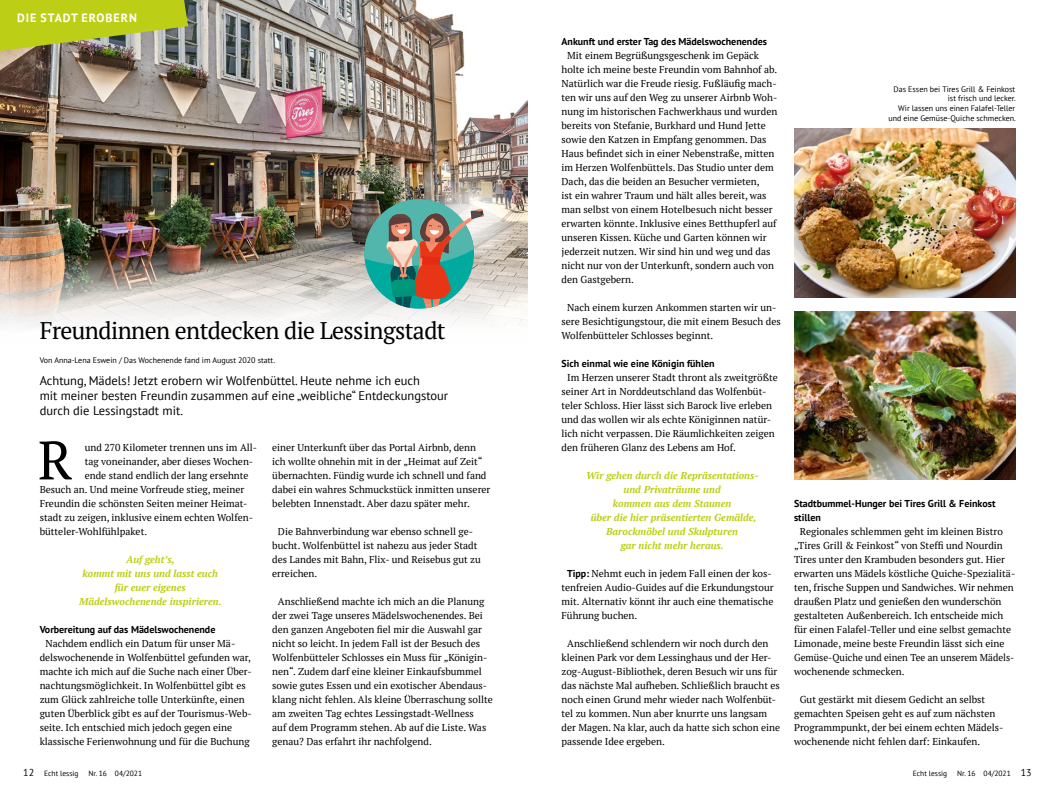
<style>
.page{position:relative;width:1055px;height:794px;background:#fff}
.page>*{position:absolute;margin:0;border:0;box-sizing:border-box;transform-origin:0 0}
.t1{font:54px "PT Serif";color:#000}
.t2{font:24px "PT Serif";letter-spacing:-.025em;color:#000}
.t3{font:12.5px/15px "PT Sans";color:#000}
.t4{font:700 12px "PT Sans";letter-spacing:.08em;color:#fff}
.t5{font:10px/14px "PT Serif";color:#000}
.t6{font:italic 700 10px/14px "PT Serif";color:#bccf16;text-align:center}
.t7{font:700 10px/14px "PT Sans";color:#000}
.t8{font:10px "PT Sans";color:#000}
.t9{font:8px/9.6px "PT Sans";color:#000;text-align:right}
.t10{font:7.5px "PT Sans";color:#000}
.s1{font-family:"PT Sans";font-weight:700}
.s2{font-size:10px}
</style>
<div class="page">
<img style="left:0;top:0;width:527px;height:326px">
<svg style="left:0;top:0;width:188px;height:51px;background:#b1bf33"></svg>
<img style="left:794px;top:311px;width:221px;height:168px">
<img style="left:794px;top:129px;width:221px;height:168px">
<svg style="left:426px;top:175px;width:90px;height:88px;background:#c7beb4"></svg>
<svg style="left:362px;top:197px;width:122px;height:114px;background:#889d91"></svg>
<p class="t4" style="left:17px;top:10px;width:121px">DIE STADT EROBERN</p>
<h2 class="t2" style="left:40px;top:315px;width:407px">Freundinnen entdecken die Lessingstadt</h2>
<p class="t3" style="left:40px;top:373px;width:410px">Achtung, Mädels! Jetzt erobern wir Wolfenbüttel. Heute nehme ich euch<br>mit meiner besten Freundin zusammen auf eine „weibliche“ Entdeckungstour durch die Lessingstadt mit.</p>
<p class="t9" style="left:40px;top:355px;width:237px">Von Anna-Lena Eswein / Das Wochenende fand im August 2020 statt.</p>
<h1 class="t1" style="left:38px;top:425px;width:36px">R</h1>
<p class="t5" style="left:85px;top:440px;width:174px">und 270 Kilometer trennen uns im All-</p>
<p class="t5" style="left:85px;top:454px;width:170px">tag voneinander, aber dieses Wochen-</p>
<p class="t5" style="left:85px;top:468px;width:165px">ende stand endlich der lang ersehnte</p>
<p class="t5" style="left:40px;top:482px;width:206px">Besuch an. Und meine Vorfreude stieg, meiner</p>
<p class="t5" style="left:40px;top:496px;width:209px">Freundin die schönsten Seiten meiner Heimat-</p>
<p class="t5" style="left:40px;top:510px;width:215px">stadt zu zeigen, inklusive einem echten Wolfen-</p>
<p class="t5" style="left:40px;top:524px;width:109px">bütteler-Wohlfühlpaket.</p>
<p class="t6" style="left:79px;top:552px;width:144px">Auf geht’s,<br>kommt mit uns und lasst euch für euer eigenes<br>Mädelswochenende inspirieren.</p>
<p class="t7" style="left:40px;top:622px;width:177px">Vorbereitung auf das Mädelswochenende</p>
<p class="t5" style="left:40px;top:636px;width:213px;text-indent:6px">Nachdem endlich ein Datum für unser Mä&shy;delswochenende in Wolfenbüttel gefunden war, machte ich mich auf die Suche nach einer Über&shy;nachtungsmöglichkeit. In Wolfenbüttel gibt es zum Glück zahlreiche tolle Unterkünfte, einen guten Überblick gibt es auf der Tourismus-Web&shy;seite. Ich entschied mich jedoch gegen eine klassische Ferienwohnung und für die Buchung</p>
<p class="t5" style="left:272px;top:440px;width:220px">einer Unterkunft über das Portal Airbnb, denn ich wollte ohnehin mit in der „Heimat auf Zeit“ übernachten. Fündig wurde ich schnell und fand dabei ein wahres Schmuckstück inmitten unserer belebten Innenstadt. Aber dazu später mehr.</p>
<p class="t5" style="left:272px;top:524px;width:210px;text-indent:6px">Die Bahnverbindung war ebenso schnell ge&shy;bucht. Wolfenbüttel ist nahezu aus jeder Stadt des Landes mit Bahn, Flix- und Reisebus gut zu erreichen.</p>
<p class="t5" style="left:272px;top:594px;width:222px;text-indent:6px">Anschließend machte ich mich an die Planung der zwei Tage unseres Mädelswochenendes. Bei den ganzen Angeboten fiel mir die Auswahl gar nicht so leicht. In jedem Fall ist der Besuch des Wolfenbütteler Schlosses ein Muss für „Königin&shy;nen“. Zudem darf eine kleiner Einkaufsbummel sowie gutes Essen und ein exotischer Abendaus&shy;klang nicht fehlen. Als kleine Überraschung sollte am zweiten Tag echtes Lessingstadt-Wellness<br>auf dem Programm stehen. Ab auf die Liste. Was genau? Das erfahrt ihr nachfolgend.</p>
<p class="t7" style="left:561px;top:34px;width:207px">Ankunft und erster Tag des Mädelswochenendes</p>
<p class="t5" style="left:561px;top:48px;width:217px;text-indent:6px">Mit einem Begrüßungsgeschenk im Gepäck holte ich meine beste Freundin vom Bahnhof ab.<br>Natürlich war die Freude riesig. Fußläufig mach&shy;ten wir uns auf den Weg zu unserer Airbnb Woh&shy;nung im historischen Fachwerkhaus und wurden bereits von Stefanie, Burkhard und Hund Jette sowie den Katzen in Empfang genommen. Das Haus befindet sich in einer Nebenstraße, mitten im Herzen Wolfenbüttels. Das Studio unter dem Dach, das die beiden an Besucher vermieten,<br>ist ein wahrer Traum und hält alles bereit, was man selbst von einem Hotelbesuch nicht besser erwarten könnte. Inklusive eines Betthupferl auf unseren Kissen. Küche und Garten können wir jederzeit nutzen. Wir sind hin und weg und das nicht nur von der Unterkunft, sondern auch von den Gastgebern.</p>
<p class="t5" style="left:561px;top:300px;width:221px;text-indent:6px">Nach einem kurzen Ankommen starten wir un&shy;sere Besichtigungstour, die mit einem Besuch des<br>Wolfenbütteler Schlosses beginnt.</p>
<p class="t7" style="left:561px;top:356px;width:154px">Sich einmal wie eine Königin fühlen</p>
<p class="t5" style="left:561px;top:370px;width:218px;text-indent:6px">Im Herzen unserer Stadt thront als zweitgrößte seiner Art in Norddeutschland das Wolfenbüt&shy;teler Schloss. Hier lässt sich Barock live erleben und das wollen wir als echte Königinnen natür&shy;lich nicht verpassen. Die Räumlichkeiten zeigen den früheren Glanz des Lebens am Hof.</p>
<p class="t6" style="left:586px;top:468px;width:174px">Wir gehen durch die Repräsentations&shy;und Privaträume und<br>kommen aus dem Staunen<br>über die hier präsentierten Gemälde,<br>Barockmöbel und Skulpturen<br>gar nicht mehr heraus.</p>
<p class="t5" style="left:561px;top:566px;width:214px;text-indent:6px"><span class="s1">Tipp:</span> Nehmt euch in jedem Fall einen der kos&shy;tenfreien Audio-Guides auf die Erkundungstour mit. Alternativ könnt ihr auch eine thematische Führung buchen.</p>
<p class="t5" style="left:561px;top:636px;width:220px;text-indent:6px">Anschließend schlendern wir noch durch den kleinen Park vor dem Lessinghaus und der Her&shy;zog-August-Bibliothek, deren Besuch wir uns für das nächste Mal aufheben. Schließlich braucht es noch einen Grund mehr wieder nach Wolfenbüt&shy;tel zu kommen. Nun aber knurrte uns langsam der Magen. Na klar, auch da hatte sich schon eine passende Idee ergeben.</p>
<p class="t9" style="left:888px;top:84px;width:129px">Das Essen bei Tires Grill &amp; Feinkost ist frisch und lecker.<br>Wir lassen uns einen Falafel-Teller und eine Gemüse-Quiche schmecken.</p>
<p class="t7" style="left:794px;top:496px;width:203px">Stadtbummel-Hunger bei Tires Grill &amp; Feinkost stillen</p>
<p class="t5" style="left:794px;top:524px;width:223px;text-indent:6px">Regionales schlemmen geht im kleinen Bistro „Tires Grill &amp; Feinkost“ von Steffi und Nourdin Tires unter den Krambuden besonders gut. Hier erwarten uns Mädels köstliche Quiche-Spezialitä&shy;ten, frische Suppen und Sandwiches. Wir nehmen draußen Platz und genießen den wunderschön gestalteten Außenbereich. Ich entscheide mich für einen Falafel-Teller und eine selbst gemachte Limonade, meine beste Freundin lässt sich eine Gemüse-Quiche und einen Tee an unserem Mädels&shy;wochenende schmecken.</p>
<p class="t5" style="left:794px;top:692px;width:211px;text-indent:6px">Gut gestärkt mit diesem Gedicht an selbst gemachten Speisen geht es auf zum nächsten Programmpunkt, der bei einem echten Mädels&shy;wochenende nicht fehlen darf: Einkaufen.</p>
<p class="t8" style="left:23px;top:765px;width:12px">12</p>
<p class="t10" style="left:44px;top:768px;width:36px">Echt lessig</p>
<p class="t10" style="left:89px;top:768px;width:55px">Nr. 16 04/2021</p>
<p class="t10" style="left:912px;top:768px;width:36px">Echt lessig</p>
<p class="t10" style="left:957px;top:768px;width:76px">Nr. 16 04/2021 <span class="s2">13</span></p>
</div>
